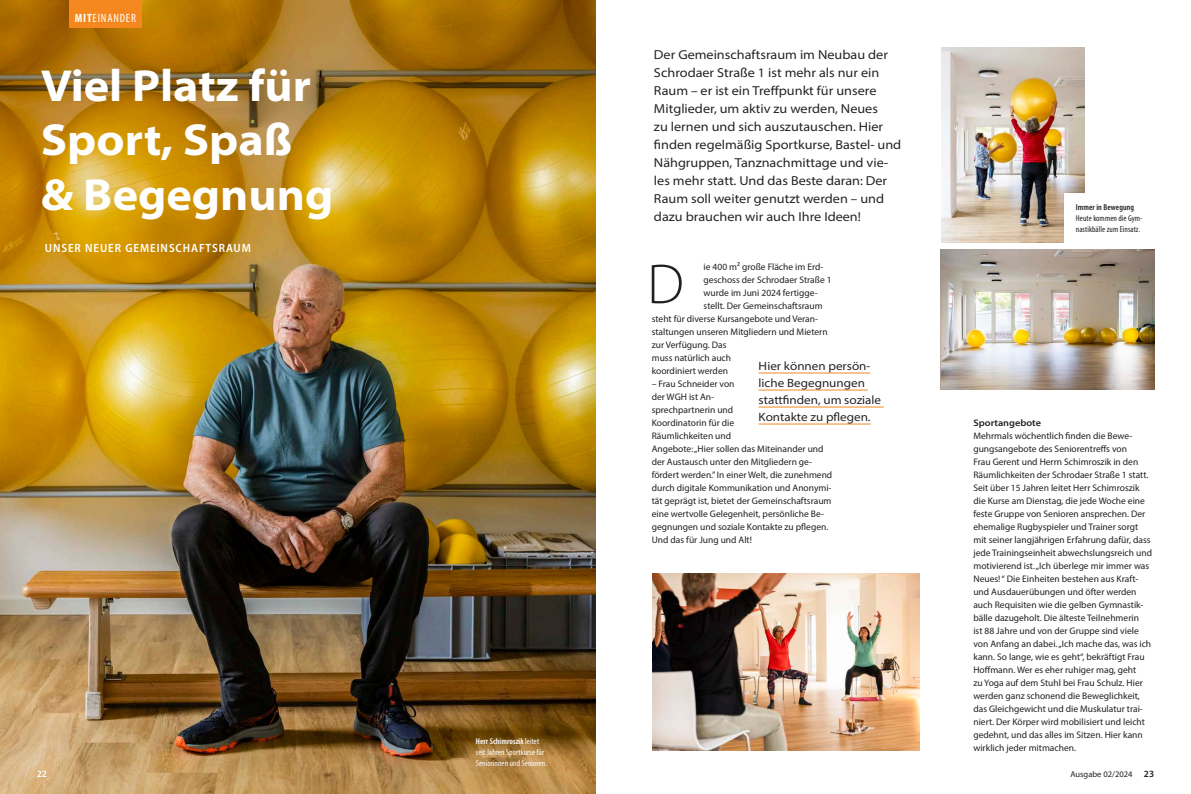
<style>
.page{position:relative;width:1191px;height:794px;background:#fff}
.page>*{position:absolute;margin:0;border:0;box-sizing:border-box;transform-origin:0 0}
.WGH_Body_9_5pt_Initiale{font:300 56.7px "Myriad Pro";color:#231f20}
.t1{font:700 semi-expanded 45px/54.1px "Myriad Pro";color:#fff}
.WGH_Intro_13pt{font:semi-expanded 13px/18px "Myriad Pro";color:#231f20}
.WGH_Zitat_12pt{font:semi-expanded 12px/17px "Myriad Pro";color:#231f20}
.WGH_Topline_13pt{font:12px "Myriad Variable Concept";letter-spacing:.075em;color:#fff}
.Rubrik_12pt{font:condensed 12px "Myriad Pro";letter-spacing:.07em;color:#fff}
.WGH_Body_9_5pt{font:9.5px/13px "Myriad Pro";color:#231f20}
.WGH_Body_9_5pt_Initiale-2{font:9.5px/13px "Myriad Pro";color:#231f20}
.WGH_Zwischenhead_9_5_neu{font:600 semi-expanded 9.5px "Myriad Pro";color:#231f20}
.WGH_Marginal_8pt_Neu{font:600 9.5px "Myriad Pro";color:#fff}
.WGH_BU_Cond_8_5pt{font:condensed 8.5px/11px "Myriad Pro";letter-spacing:.01em;color:#fff}
.WGH_BU_Cond_8_5pt-2{font:condensed 8.5px/11px "Myriad Pro";letter-spacing:.01em;color:#231f20}
.t2{font:8.5px "Myriad Pro";color:#231f20}
.s1{font-weight:700}
.s2{font-weight:600}
.s3{font-weight:600;font-size:9.5px}
</style>
<div class="page">
<img style="left:0;top:335px;width:595px;height:459px">
<img style="left:0;top:0;width:595px;height:335px">
<img style="left:652px;top:573px;width:267px;height:177px">
<hr style="left:758px;top:372px;width:112px;height:1px;background:#f5871f">
<hr style="left:758px;top:389px;width:109px;height:1px;background:#f5871f">
<hr style="left:758px;top:406px;width:126px;height:1px;background:#f5871f">
<hr style="left:758px;top:423px;width:112px;height:1px;background:#f5871f">
<img style="left:941px;top:48px;width:143px;height:194px">
<img style="left:940px;top:250px;width:214px;height:139px">
<div style="left:1064px;top:193px;width:107px;height:54px;background:#fff"></div>
<div style="left:69px;top:0;width:73px;height:27px;background:#f5871f"></div>
<p class="Rubrik_12pt" style="left:75px;top:10px;width:63px"><span class="s1">MIT</span>EINANDER</p>
<p class="t1" style="left:41px;top:57px;width:294px">Viel Platz für<br>Sport, Spaß &amp; Begegnung</p>
<p class="WGH_Topline_13pt" style="left:45px;top:241px;width:208px">UNSER NEUER GEMEINSCHAFTSRAUM</p>
<p class="WGH_BU_Cond_8_5pt" style="left:476px;top:735px;width:73px"><span class="s2">Herr Schimroszik</span> leitet seit Jahren Sportkurse für<br>Seniorinnen und Senioren.</p>
<p class="WGH_Intro_13pt" style="left:654px;top:45px;width:249px">Der Gemeinschaftsraum im Neubau der Schrodaer Straße 1 ist mehr als nur ein Raum – er ist ein Treffpunkt für unsere Mitglieder, um aktiv zu werden, Neues<br>zu lernen und sich auszutauschen. Hier finden regelmäßig Sportkurse, Bastel- und Nähgruppen, Tanznachmittage und vie&shy;les mehr statt. Und das Beste daran: Der Raum soll weiter genutzt werden – und dazu brauchen wir auch Ihre Ideen!</p>
<p class="WGH_Body_9_5pt_Initiale" style="left:647px;top:250px;width:38px">D</p>
<p class="WGH_Body_9_5pt_Initiale-2" style="left:703px;top:260px;width:121px">ie 400 m² große Fläche im Erd-</p>
<p class="WGH_Body_9_5pt_Initiale-2" style="left:703px;top:273px;width:129px">geschoss der Schrodaer Straße 1</p>
<p class="WGH_Body_9_5pt_Initiale-2" style="left:703px;top:286px;width:115px">wurde im Juni 2024 fertigge-</p>
<p class="WGH_Body_9_5pt_Initiale-2" style="left:703px;top:299px;width:121px">stellt. Der Gemeinschaftsraum</p>
<p class="WGH_Body_9_5pt_Initiale-2" style="left:651px;top:312px;width:168px">steht für diverse Kursangebote und Veran-</p>
<p class="WGH_Body_9_5pt_Initiale-2" style="left:651px;top:325px;width:177px">staltungen unseren Mitgliedern und Mietern</p>
<p class="WGH_Body_9_5pt_Initiale-2" style="left:651px;top:338px;width:76px">zur Verfügung. Das</p>
<p class="WGH_Body_9_5pt_Initiale-2" style="left:651px;top:351px;width:81px">muss natürlich auch</p>
<p class="WGH_Body_9_5pt_Initiale-2" style="left:651px;top:364px;width:78px">koordiniert werden</p>
<p class="WGH_Body_9_5pt_Initiale-2" style="left:651px;top:377px;width:182px">– Frau Schneider von<br>der WGH ist An-<br>sprechpartnerin und<br>Koordinatorin für die<br>Räumlichkeiten und<br>Angebote: „Hier sollen das Miteinander und der Austausch unter den Mitgliedern ge&shy;fördert werden.” In einer Welt, die zunehmend durch digitale Kommunikation und Anonymi&shy;tät geprägt ist, bietet der Gemeinschaftsraum eine wertvolle Gelegenheit, persönliche Be&shy;gegnungen und soziale Kontakte zu pflegen.<br>Und das für Jung und Alt!</p>
<p class="WGH_Zitat_12pt" style="left:758px;top:357px;width:124px">Hier können persön&shy;liche Begegnungen stattfinden, um soziale<br>Kontakte zu pflegen.</p>
<p class="WGH_BU_Cond_8_5pt-2" style="left:1076px;top:202px;width:68px"><span class="s2">Immer in Bewegung<br></span>Heute kommen die Gym&shy;nastikbälle zum Einsatz.</p>
<p class="WGH_Zwischenhead_9_5_neu" style="left:973px;top:417px;width:69px">Sportangebote</p>
<p class="WGH_Body_9_5pt" style="left:973px;top:429px;width:180px">Mehrmals wöchentlich finden die Bewe&shy;gungsangebote des Seniorentreffs von<br>Frau Gerent und Herrn Schimroszik in den Räumlichkeiten der Schrodaer Straße 1 statt.<br>Seit über 15 Jahren leitet Herr Schimroszik die Kurse am Dienstag, die jede Woche eine feste Gruppe von Senioren ansprechen. Der ehemalige Rugbyspieler und Trainer sorgt mit seiner langjährigen Erfahrung dafür, dass jede Trainingseinheit abwechslungsreich und motivierend ist. „Ich überlege mir immer was Neues! “ Die Einheiten bestehen aus Kraft&shy;und Ausdauerübungen und öfter werden auch Requisiten wie die gelben Gymnastik&shy;bälle dazugeholt. Die älteste Teilnehmerin<br>ist 88 Jahre und von der Gruppe sind viele von Anfang an dabei. „Ich mache das, was ich kann. So lange, wie es geht“, bekräftigt Frau Hoffmann. Wer es eher ruhiger mag, geht<br>zu Yoga auf dem Stuhl bei Frau Schulz. Hier werden ganz schonend die Beweglichkeit, das Gleichgewicht und die Muskulatur trai&shy;niert. Der Körper wird mobilisiert und leicht gedehnt, und das alles im Sitzen. Hier kann wirklich jeder mitmachen.</p>
<p class="WGH_Marginal_8pt_Neu" style="left:37px;top:768px;width:12px">22</p>
<p class="t2" style="left:1070px;top:769px;width:85px">Ausgabe 02/2024 <span class="s3">23</span></p>
</div>
